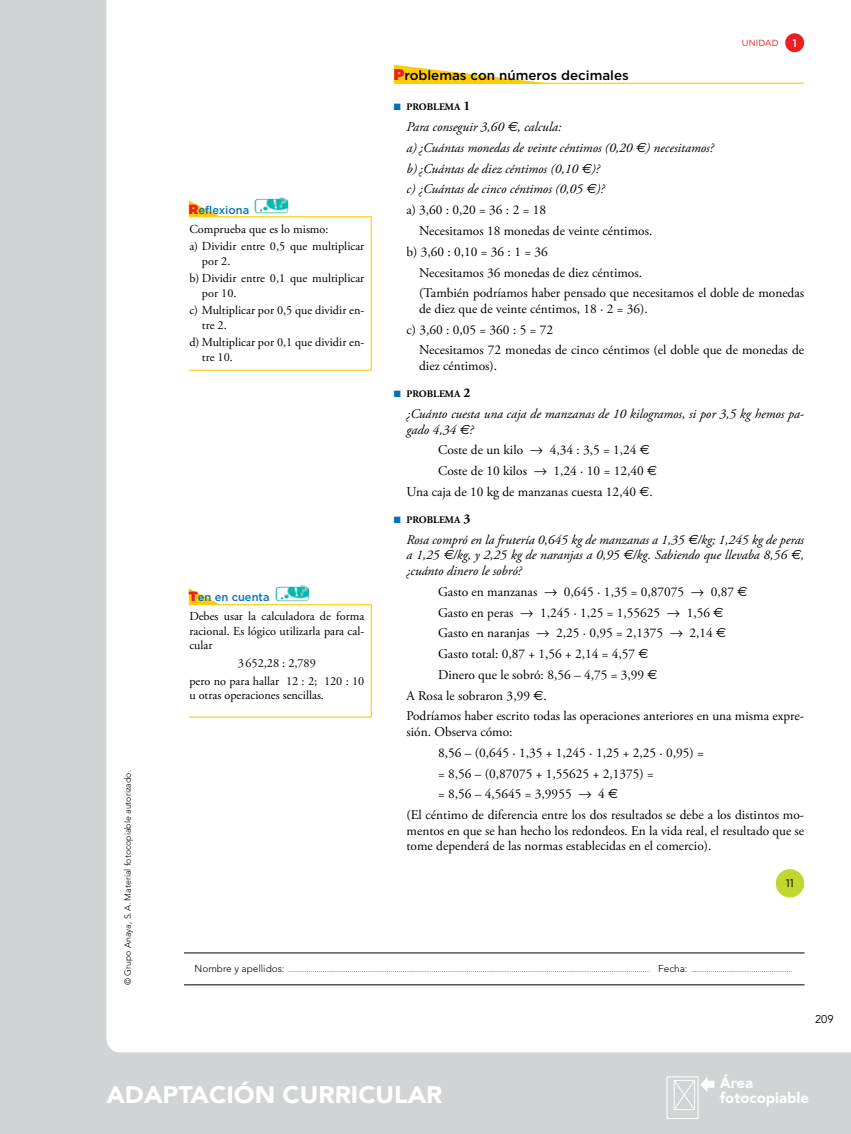
<style>
.page{position:relative;width:851px;height:1134px;background:#fff}
.page>*{position:absolute;margin:0;border:0;box-sizing:border-box;transform-origin:0 0}
.t1{font:900 23.75px "Avenir LT Std";color:#fff;scale:1.06 1}
.t2{font:900 14.88px/14.9px "Avenir LT Std";color:#fff}
.t3{font:13.38px/15.6px "Adobe Garamond Pro";color:#000}
.t4{font:italic 13.38px/15.6px "Adobe Garamond Pro";color:#000}
.t5{font:500 13.38px "Gotham";color:#000}
.t6{font:12.25px/17.6px "Adobe Garamond Pro";color:#000}
.t7{font:11.25px "Avenir LT Std";color:#000}
.t8{font:500 11.12px "Gotham";color:#0072bc}
.t9{font:11.12px "Gotham";color:#000}
.t10{font:700 10px "Adobe Garamond Pro";color:#000}
.t11{font:8.88px "Gotham";color:#ed1d24}
.t12{font:300 8.75px "Avenir LT Std";color:#000}
.t13{font:300 7.5px "Avenir LT Std";color:#000}
.s1{font-weight:900;font-size:13.38px;color:#ed1d24}
.s2{font-weight:500;font-size:11.12px;color:#fff}
.s3{font-weight:900;font-size:15.62px;color:#ed1d24}
.s4{color:#0072bc}
.s5{font-size:13.38px}
.s6{font-family:"Euro Sans Std"}
.s7{font-size:10px}
</style>
<div class="page">
<div style="left:0;top:0;width:850px;height:1134px;background:#d1d3d4"></div>
<div style="left:106px;top:0;width:744px;height:1052px;background:#fff"></div>
<div style="left:666px;top:1076px;width:32px;height:43px;border:1px solid #fff"></div>
<svg style="left:672px;top:1076px;width:42px;height:35px"></svg>
<hr style="left:184px;top:953px;width:620px;height:1px;background:#000">
<hr style="left:184px;top:984px;width:620px;height:1px;background:#000">
<div style="left:785px;top:33px;width:19px;height:19px;background:#ed1d24;border-radius:50%"></div>
<div style="left:775px;top:869px;width:29px;height:28px;background:#bfd730;border-radius:50%"></div>
<svg style="left:394px;top:65px;width:157px;height:18px;background:#ffe585"></svg>
<hr style="left:394px;top:83px;width:410px;height:1px;background:#ffcb05">
<svg style="left:189px;top:200px;width:31px;height:16px"></svg>
<div style="left:188px;top:216px;width:184px;height:155px;border:1px solid #ffcb05"></div>
<svg style="left:189px;top:588px;width:31px;height:16px"></svg>
<div style="left:188px;top:604px;width:184px;height:114px;border:1px solid #ffcb05"></div>
<img style="left:254px;top:197px;width:34px;height:16px">
<img style="left:275px;top:585px;width:34px;height:16px">
<p class="t12" style="left:122px;top:985px;width:217px;rotate:-90deg">© Grupo Anaya, S.A. Material fotocopiable autorizado.</p>
<p class="t8" style="left:189px;top:202px;width:62px"><span class="s1">R</span>eflexiona</p>
<p class="t6" style="left:189px;top:220px;width:176px">Comprueba que es lo mismo:<br>a) Dividir entre 0,5 que multiplicar</p>
<p class="t6" style="left:189px;top:252px;width:176px;text-indent:13px">por 2.<br>b) Dividir entre 0,1 que multiplicar</p>
<p class="t6" style="left:189px;top:284px;width:176px;text-indent:13px">por 10.<br>c) Multiplicar por 0,5 que dividir en-</p>
<p class="t6" style="left:189px;top:317px;width:176px;text-indent:13px">tre 2.<br>d) Multiplicar por 0,1 que dividir en-</p>
<p class="t6" style="left:202px;top:349px;width:32px">tre 10.</p>
<p class="t8" style="left:189px;top:590px;width:82px"><span class="s1">T</span>en en cuenta</p>
<p class="t6" style="left:189px;top:610px;width:176px;line-height:14.5px;text-align:justify">Debes usar la calculadora de forma racional. Es lógico utilizarla para cal&shy;cular</p>
<p class="t6" style="left:189px;top:655px;width:176px;text-align:center">3652,28 : 2,789<br>pero no para hallar 12 : 2; 120 : 10</p>
<p class="t6" style="left:189px;top:687px;width:136px">u otras operaciones sencillas.</p>
<p class="t11" style="left:741px;top:37px;width:56px">UNIDAD <span class="s2">1</span></p>
<p class="t5" style="left:394px;top:66px;width:236px"><span class="s3">P</span>roblemas con números decimales</p>
<p class="t10" style="left:394px;top:101px;width:78px"><span class="s4">■</span> PROBLEMA <span class="s5">1</span></p>
<p class="t4" style="left:406px;top:119px;width:156px">Para conseguir 3,60 <span class="s6">€</span>, calcula:</p>
<p class="t4" style="left:406px;top:140px;width:308px">a) ¿Cuántas monedas de veinte céntimos (0,20 <span class="s6">€</span>) necesitamos?</p>
<p class="t4" style="left:406px;top:161px;width:195px">b) ¿Cuántas de diez céntimos (0,10 <span class="s6">€</span>)?</p>
<p class="t4" style="left:406px;top:182px;width:199px">c) ¿Cuántas de cinco céntimos (0,05 <span class="s6">€</span>)?</p>
<p class="t3" style="left:406px;top:203px;width:141px">a) 3,60 : 0,20 = 36 : 2 = 18</p>
<p class="t3" style="left:419px;top:223px;width:235px">Necesitamos 18 monedas de veinte céntimos.</p>
<p class="t3" style="left:406px;top:244px;width:143px">b) 3,60 : 0,10 = 36 : 1 = 36</p>
<p class="t3" style="left:419px;top:265px;width:224px">Necesitamos 36 monedas de diez céntimos.</p>
<p class="t3" style="left:419px;top:286px;width:386px">(También podríamos haber pensado que necesitamos el doble de monedas</p>
<p class="t3" style="left:419px;top:301px;width:230px">de diez que de veinte céntimos, 18 · 2 = 36).</p>
<p class="t3" style="left:406px;top:322px;width:148px">c) 3,60 : 0,05 = 360 : 5 = 72</p>
<p class="t3" style="left:419px;top:343px;width:386px">Necesitamos 72 monedas de cinco céntimos (el doble que de monedas de</p>
<p class="t3" style="left:419px;top:358px;width:80px">diez céntimos).</p>
<p class="t10" style="left:394px;top:388px;width:78px"><span class="s4">■</span> PROBLEMA <span class="s5">2</span></p>
<p class="t4" style="left:406px;top:406px;width:399px">¿Cuánto cuesta una caja de manzanas de 10 kilogramos, si por 3,5 kg hemos pa&shy;gado 4,34 <span class="s6">€</span>?</p>
<p class="t3" style="left:438px;top:443px;width:213px">Coste de un kilo → 4,34 : 3,5 = 1,24 <span class="s6">€</span></p>
<p class="t3" style="left:438px;top:463px;width:220px">Coste de 10 kilos → 1,24 · 10 = 12,40 <span class="s6">€</span></p>
<p class="t3" style="left:406px;top:484px;width:248px">Una caja de 10 kg de manzanas cuesta 12,40 <span class="s6">€</span>.</p>
<p class="t10" style="left:394px;top:514px;width:78px"><span class="s4">■</span> PROBLEMA <span class="s5">3</span></p>
<p class="t4" style="left:406px;top:532px;width:399px;text-align:justify">Rosa compró en la frutería 0,645 kg de manzanas a 1,35 <span class="s6">€</span>/kg; 1,245 kg de peras a 1,25 <span class="s6">€</span>/kg, y 2,25 kg de naranjas a 0,95 <span class="s6">€</span>/kg. Sabiendo que llevaba 8,56 <span class="s6">€</span>, ¿cuánto dinero le sobró?</p>
<p class="t3" style="left:438px;top:584px;width:311px">Gasto en manzanas → 0,645 · 1,35 = 0,87075 → 0,87 <span class="s6">€</span></p>
<p class="t3" style="left:438px;top:605px;width:287px">Gasto en peras → 1,245 · 1,25 = 1,55625 → 1,56 <span class="s6">€</span></p>
<p class="t3" style="left:438px;top:626px;width:290px">Gasto en naranjas → 2,25 · 0,95 = 2,1375 → 2,14 <span class="s6">€</span></p>
<p class="t3" style="left:438px;top:646px;width:212px">Gasto total: 0,87 + 1,56 + 2,14 = 4,57 <span class="s6">€</span></p>
<p class="t3" style="left:438px;top:667px;width:221px">Dinero que le sobró: 8,56 – 4,75 = 3,99 <span class="s6">€</span></p>
<p class="t3" style="left:406px;top:688px;width:142px">A Rosa le sobraron 3,99 <span class="s6">€</span>.</p>
<p class="t3" style="left:406px;top:709px;width:399px">Podríamos haber escrito todas las operaciones anteriores en una misma expre-</p>
<p class="t3" style="left:406px;top:724px;width:107px">sión. Observa cómo:</p>
<p class="t3" style="left:438px;top:745px;width:267px">8,56 – (0,645 · 1,35 + 1,245 · 1,25 + 2,25 · 0,95) =</p>
<p class="t3" style="left:438px;top:766px;width:217px">= 8,56 – (0,87075 + 1,55625 + 2,1375) =</p>
<p class="t3" style="left:438px;top:787px;width:182px">= 8,56 – 4,5645 = 3,9955 → 4 <span class="s6">€</span></p>
<p class="t3" style="left:406px;top:807px;width:399px">(El céntimo de diferencia entre los dos resultados se debe a los distintos mo-</p>
<p class="t3" style="left:406px;top:823px;width:399px">mentos en que se han hecho los redondeos. En la vida real, el resultado que se tome dependerá de las normas establecidas en el comercio).</p>
<p class="t9" style="left:785px;top:876px;width:9px">11</p>
<p class="t13" style="left:195px;top:965px;width:599px"><span class="s7">Nombre y apellidos:</span> .......................................................................................................................................................................................... <span class="s7">Fecha:</span> ....................................................</p>
<p class="t7" style="left:814px;top:1013px;width:20px">209</p>
<h1 class="t1" style="left:106px;top:1080px;width:318px">ADAPTACIÓN CURRICULAR</h1>
<p class="t2" style="left:719px;top:1075px;width:91px">Área fotocopiable</p>
</div>
